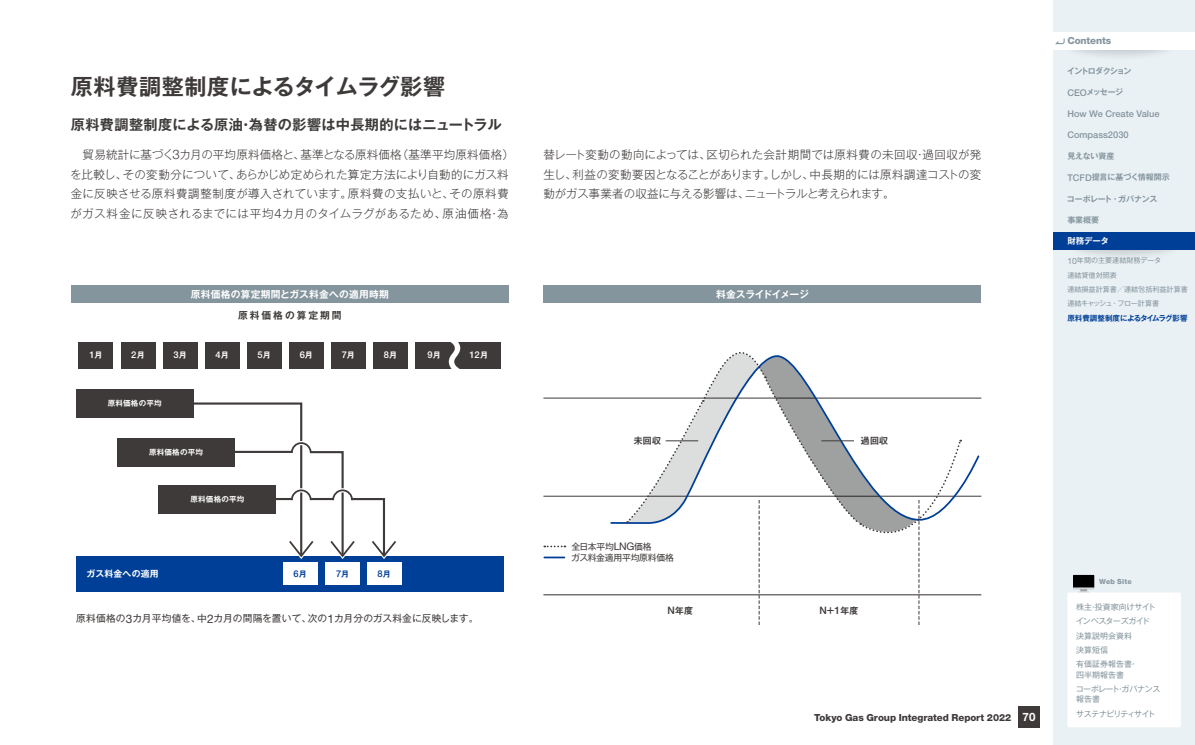
<style>
.page{position:relative;width:1195px;height:745px;background:#fff}
.page>*{position:absolute;margin:0;border:0;box-sizing:border-box;transform-origin:0 0}
.t1{font:700 22.12px "Gothic MB101 Pro De";letter-spacing:.015em;color:#3e3a39}
.t2{font:700 14.12px "Gothic MB101 Pro De";letter-spacing:.02em;color:#3e3a39}
.t3{font:300 11.5px/19.5px "Gothic MB101 Pro";letter-spacing:.02em;color:#3e3a39}
.t4{font:9.75px "Gothic MB101 Pro";letter-spacing:.015em;color:#3e3a39}
.t5{font:800 9.75px "Helvetica Neue";letter-spacing:-.005em;color:#3e3a39}
.t6{font:700 9.75px "Gothic MB101 Pro De";letter-spacing:.025em;color:#fff}
.t7{font:700 9.75px "Gothic MB101 Pro De";letter-spacing:-.03em;color:#fff}
.t8{font:700 9.75px "Gothic MB101 Pro De";letter-spacing:.2em;color:#3e3a39}
.t9{font:800 9.75px "Helvetica Neue";letter-spacing:-.005em;color:#84959e}
.t10{font:500 9.38px "Helvetica Neue";color:#fff}
.t11{font:500 9.38px "Helvetica Neue";color:#003f98}
.t12{font:500 9.25px "Helvetica Neue";color:#84959e}
.t13{font:8.88px/11.5px "Gothic MB101 Pro";letter-spacing:-.03em;color:#3e3a39}
.t14{font:700 8.88px "Gothic MB101 Pro De";letter-spacing:.025em;color:#3e3a39}
.t15{font:700 8.88px "Gothic MB101 Pro De";letter-spacing:.025em;color:#fff}
.t16{font:700 8.38px "Gothic MB101 Pro De";color:#fff}
.t17{font:700 8px "Gothic MB101 Pro De";letter-spacing:-.03em;color:#84959e}
.t18{font:8px/14.1px "Gothic MB101 Pro";color:#84959e}
.t19{font:8px/14.1px "Gothic MB101 Pro";letter-spacing:-.02em;color:#84959e}
.t20{font:8px/14.1px "Gothic MB101 Pro";letter-spacing:-.065em;color:#84959e}
.t21{font:700 8px "Gothic MB101 Pro De";color:#84959e}
.t22{font:700 8px "Gothic MB101 Pro De";letter-spacing:-.115em;color:#84959e}
.t23{font:700 7.5px "Gothic MB101 Pro De";letter-spacing:.025em;color:#fff}
.t24{font:700 7.5px "Gothic MB101 Pro De";letter-spacing:-.01em;color:#003f98}
.t25{font:7.12px/14.1px "Gothic MB101 Pro";color:#84959e}
.t26{font:800 7.12px "Helvetica Neue";letter-spacing:.02em;color:#84959e}
.s1{font-family:"Helvetica Neue";font-size:13.12px}
.s2{font-family:"Gothic MB101 Pro De";font-weight:700;font-size:8px}
.s3{font-family:"Helvetica Neue";font-size:11.88px}
.s4{font-family:"Helvetica Neue";font-weight:500;font-size:9.25px}
.s5{font-size:9.38px}
.s6{font-family:"Helvetica Neue";font-size:8.62px}
.s7{font-family:"Helvetica Neue";font-size:10.5px}
.s8{font-family:"Helvetica Neue";font-weight:500;font-size:10.25px}
.s9{font-family:"Helvetica Neue";font-weight:500;font-size:10.38px}
.s10{font-weight:700;font-size:11.5px;color:#fff}
</style>
<div class="page">
<hr style="left:543px;top:397px;width:438px;height:1px;background:#3e3a39">
<hr style="left:543px;top:495px;width:438px;height:1px;background:#3e3a39">
<hr style="left:543px;top:594px;width:438px;height:1px;background:#3e3a39">
<svg style="left:544px;top:545px;width:21px;height:2px"></svg>
<hr style="left:544px;top:556px;width:20px;height:2px;background:#003f98">
<div style="left:543px;top:285px;width:438px;height:18px;background:#84959e"></div>
<svg style="left:609px;top:397px;width:370px;height:127px"></svg>
<svg style="left:626px;top:351px;width:335px;height:273px"></svg>
<hr style="left:665px;top:440px;width:33px;height:1px;background:#3e3a39">
<hr style="left:821px;top:440px;width:32px;height:1px;background:#3e3a39">
<div style="left:71px;top:285px;width:437px;height:18px;background:#84959e"></div>
<div style="left:76px;top:555px;width:427px;height:36px;background:#003f98"></div>
<div style="left:79px;top:342px;width:34px;height:26px;background:#3e3a39"></div>
<div style="left:121px;top:342px;width:34px;height:26px;background:#3e3a39"></div>
<div style="left:163px;top:342px;width:34px;height:26px;background:#3e3a39"></div>
<div style="left:205px;top:342px;width:34px;height:26px;background:#3e3a39"></div>
<div style="left:247px;top:342px;width:34px;height:26px;background:#3e3a39"></div>
<div style="left:289px;top:342px;width:34px;height:26px;background:#3e3a39"></div>
<div style="left:283px;top:562px;width:34px;height:22px;background:#fff"></div>
<div style="left:331px;top:342px;width:34px;height:26px;background:#3e3a39"></div>
<div style="left:325px;top:562px;width:35px;height:22px;background:#fff"></div>
<div style="left:373px;top:342px;width:34px;height:26px;background:#3e3a39"></div>
<div style="left:367px;top:562px;width:34px;height:22px;background:#fff"></div>
<div style="left:76px;top:389px;width:117px;height:28px;background:#3e3a39"></div>
<div style="left:117px;top:437px;width:118px;height:29px;background:#3e3a39"></div>
<div style="left:159px;top:485px;width:117px;height:28px;background:#3e3a39"></div>
<div style="left:415px;top:342px;width:41px;height:26px;background:#3e3a39"></div>
<div style="left:452px;top:342px;width:49px;height:26px;background:#3e3a39"></div>
<svg style="left:448px;top:342px;width:13px;height:27px"></svg>
<svg style="left:188px;top:401px;width:210px;height:158px"></svg>
<div style="left:1052px;top:0;width:142px;height:744px;background:#eaf1f5"></div>
<div style="left:1063px;top:50px;width:113px;height:11px;background:#000;opacity:.15"></div>
<div style="left:1018px;top:705px;width:21px;height:21px;background:#3e3a39"></div>
<div style="left:1067px;top:250px;width:113px;height:11px;background:#000;opacity:.15"></div>
<div style="left:1052px;top:232px;width:142px;height:18px;background:#003f98"></div>
<div style="left:1067px;top:592px;width:113px;height:134px;background:#fff;border-radius:2px"></div>
<svg style="left:1073px;top:574px;width:20px;height:18px"></svg>
<div style="left:1052px;top:32px;width:142px;height:18px;background:#fff"></div>
<svg style="left:1055px;top:38px;width:9px;height:7px"></svg>
<h1 class="t1" style="left:71px;top:68px;width:376px">原料費調整制度によるタイムラグ影響</h1>
<p class="t2" style="left:71px;top:113px;width:432px">原料費調整制度による原油・為替の影響は中長期的にはニュートラル</p>
<p class="t3" style="left:70px;top:143px;width:445px">　貿易統計に基づく<span class="s1">3</span>カ月の平均原料価格と、基準となる原料価格（基準平均原料価格）を比較し、その変動分について、あらかじめ定められた算定方法により自動的にガス料金に反映させる原料費調整制度が導入されています。原料費の支払いと、その原料費がガス料金に反映されるまでには平均<span class="s1">4</span>カ月のタイムラグがあるため、原油価格・為</p>
<p class="t6" style="left:191px;top:286px;width:199px">原料価格の算定期間とガス料金への適用時期</p>
<p class="t8" style="left:238px;top:307px;width:105px">原料価格の算定期間</p>
<p class="t10" style="left:89px;top:349px;width:14px">1<span class="s2">月</span></p>
<p class="t10" style="left:131px;top:349px;width:15px">2<span class="s2">月</span></p>
<p class="t10" style="left:173px;top:349px;width:15px">3<span class="s2">月</span></p>
<p class="t10" style="left:215px;top:349px;width:15px">4<span class="s2">月</span></p>
<p class="t10" style="left:257px;top:349px;width:15px">5<span class="s2">月</span></p>
<p class="t10" style="left:299px;top:349px;width:15px">6<span class="s2">月</span></p>
<p class="t23" style="left:108px;top:397px;width:55px">原料価格の平均</p>
<p class="t23" style="left:149px;top:445px;width:55px">原料価格の平均</p>
<p class="t23" style="left:190px;top:493px;width:55px">原料価格の平均</p>
<p class="t10" style="left:342px;top:349px;width:14px">7<span class="s2">月</span></p>
<p class="t10" style="left:384px;top:349px;width:15px">8<span class="s2">月</span></p>
<p class="t15" style="left:86px;top:566px;width:74px">ガス料金への適用</p>
<p class="t11" style="left:293px;top:567px;width:15px">6<span class="s2">月</span></p>
<p class="t11" style="left:336px;top:567px;width:14px">7<span class="s2">月</span></p>
<p class="t11" style="left:377px;top:567px;width:15px">8<span class="s2">月</span></p>
<p class="t10" style="left:427px;top:349px;width:15px">9<span class="s2">月</span></p>
<p class="t10" style="left:469px;top:349px;width:20px">12<span class="s2">月</span></p>
<p class="t4" style="left:76px;top:609px;width:404px">原料価格の<span class="s3">3</span>カ月平均値を、中<span class="s3">2</span>カ月の間隔を置いて、次の<span class="s3">1</span>カ月分のガス料金に反映します。</p>
<p class="t3" style="left:543px;top:143px;width:439px;text-align:justify">替レート変動の動向によっては、区切られた会計期間では原料費の未回収・過回収が発生し、利益の変動要因となることがあります。しかし、中長期的には原料調達コストの変動がガス事業者の収益に与える影響は、ニュートラルと考えられます。</p>
<p class="t7" style="left:716px;top:286px;width:94px">料金スライドイメージ</p>
<p class="t9" style="left:1067px;top:35px;width:46px">Contents</p>
<p class="t22" style="left:1066px;top:64px;width:66px">イントロダクション</p>
<p class="t17" style="left:1067px;top:85px;width:57px"><span class="s4">CEO</span>メッセージ</p>
<p class="t12" style="left:1067px;top:108px;width:94px">How We Create Value</p>
<p class="t12" style="left:1067px;top:129px;width:63px">Compass<span class="s5">2030</span></p>
<p class="t17" style="left:1067px;top:149px;width:49px">見えない資産</p>
<p class="t21" style="left:1067px;top:171px;width:104px"><span class="s4">TCFD</span>提言に基づく情報開示</p>
<p class="t17" style="left:1066px;top:192px;width:92px">コーポレート・ガバナンス</p>
<p class="t17" style="left:1067px;top:213px;width:33px">事業概要</p>
<p class="t16" style="left:1067px;top:234px;width:43px">財務データ</p>
<p class="t25" style="left:1067px;top:252px;width:122px"><span class="s6">10</span>年間の主要連結財務データ<br>連結貸借対照表<br>連結損益計算書／連結包括利益計算書連結キャッシュ・フロー計算書</p>
<p class="t24" style="left:1067px;top:311px;width:122px">原料費調整制度によるタイムラグ影響</p>
<p class="t14" style="left:633px;top:433px;width:29px">未回収</p>
<p class="t14" style="left:860px;top:433px;width:29px">過回収</p>
<p class="t13" style="left:571px;top:539px;width:104px">全日本平均<span class="s7">LNG</span>価格<br>ガス料金適用平均原料価格</p>
<p class="t14" style="left:667px;top:602px;width:27px"><span class="s8">N</span>年度</p>
<p class="t14" style="left:819px;top:602px;width:41px"><span class="s8">N</span>＋<span class="s9">1</span>年度</p>
<p class="t5" style="left:813px;top:711px;width:223px">Tokyo Gas Group Integrated Report 2022 <span class="s10">70</span></p>
<p class="t26" style="left:1098px;top:577px;width:34px">Web Site</p>
<p class="t18" style="left:1075px;top:612px;width:75px">インベスターズガイド決算説明会資料<br>決算短信<br>有価証券報告書・</p>
<p class="t19" style="left:1075px;top:665px;width:86px">四半期報告書<br>コーポレート・ガバナンス</p>
<p class="t20" style="left:1075px;top:690px;width:81px">報告書<br>サステナビリティサイト</p>
<p class="t19" style="left:1075px;top:598px;width:81px">株主・投資家向けサイト</p>
</div>
